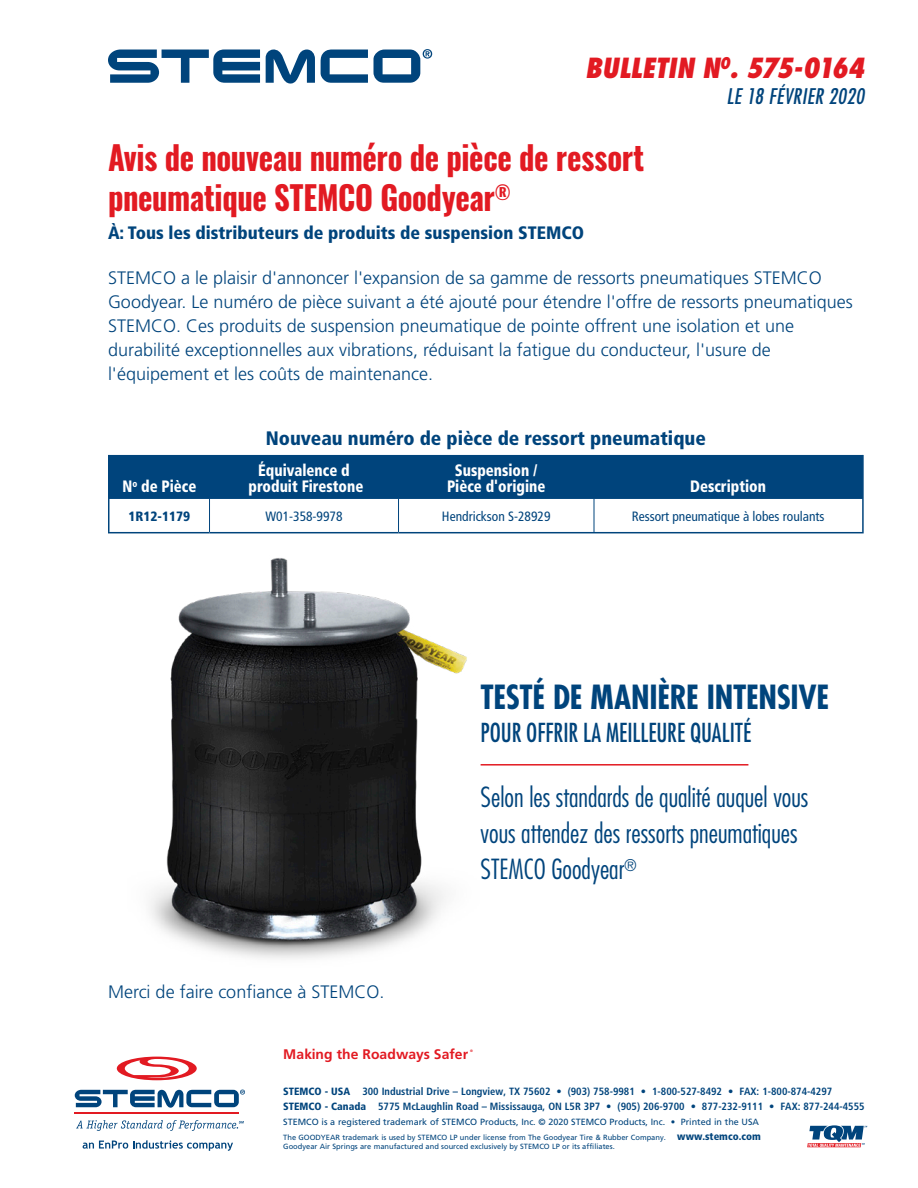
<style>
.page{position:relative;width:918px;height:1188px;background:#fff}
.page>*{position:absolute;margin:0;border:0;box-sizing:border-box;transform-origin:0 0}
.t1{font:700 33px/39.6px "Oswald";letter-spacing:-.015em;color:#e21a22;scale:.93 1}
.Body_Text{font:700 condensed 32.4px "Futura Std";letter-spacing:-.01em;color:#00447c}
.Body_Text-2{font:300 condensed 27px/36px "Futura Std";color:#00447c}
.t2{font:italic 800 condensed 27px "Futura Std";letter-spacing:-.015em;color:#e21a22}
.Body_Text-3{font:condensed 25.5px "Futura Std";letter-spacing:.005em;color:#00447c;scale:.92 1}
.t3{font:italic condensed 21px "Futura Std";letter-spacing:.02em;color:#00447c}
.Data{font:900 condensed 19.5px "Frutiger LT Std";color:#00447c}
.Body_Text-4{font:300 18px/24px "Frutiger LT Std";color:#00447c}
.t4{font:900 condensed 18px "Frutiger LT Std";color:#00447c}
.Table_Body{font:900 condensed 16.5px/16.5px "Frutiger LT Std";color:#fff;text-align:center;scale:.9 1}
.t5{font:700 13.95px "Frutiger LT Std";letter-spacing:.005em;color:#e21a22}
.Table_Body-2{font:condensed 13.5px "Frutiger LT Std";color:#00447c}
.Table_Body-3{font:900 condensed 13.5px "Frutiger LT Std";color:#00447c}
.t6{font:700 condensed 10.5px/15px "Frutiger LT Std";color:#00447c}
.t7{font:9px "Frutiger LT Std";color:#00447c}
.t8{font:7.5px/9px "Frutiger LT Std";color:#00447c}
.t9{font:700 3.45px "Frutiger LT Std";color:#e21a22}
.s1{font-weight:900}
.s2{font-weight:900;font-stretch:condensed;font-size:10.5px}
</style>
<div class="page">
<svg style="left:108px;top:49px;width:324px;height:35px"></svg>
<svg style="left:807px;top:1125px;width:60px;height:22px"></svg>
<svg style="left:117px;top:1057px;width:80px;height:23px"></svg>
<hr style="left:75px;top:1112px;width:164px;height:2px;background:#e21a22">
<svg style="left:76px;top:1120px;width:168px;height:11px"></svg>
<svg style="left:75px;top:1090px;width:170px;height:18px"></svg>
<svg style="left:83px;top:1140px;width:150px;height:11px"></svg>
<div style="left:110px;top:455px;width:752px;height:44px;background:#00447c"></div>
<hr style="left:209px;top:499px;width:1px;height:33px;background:#00447c">
<hr style="left:398px;top:499px;width:1px;height:33px;background:#00447c">
<hr style="left:594px;top:499px;width:1px;height:33px;background:#00447c">
<hr style="left:108px;top:455px;width:2px;height:44px;background:#00447c">
<hr style="left:108px;top:499px;width:2px;height:33px;background:#00447c">
<hr style="left:108px;top:532px;width:102px;height:1px;background:#00447c">
<hr style="left:210px;top:532px;width:189px;height:1px;background:#00447c">
<hr style="left:399px;top:532px;width:195px;height:1px;background:#00447c">
<hr style="left:594px;top:532px;width:270px;height:1px;background:#00447c">
<hr style="left:862px;top:455px;width:2px;height:44px;background:#00447c">
<hr style="left:862px;top:499px;width:2px;height:33px;background:#00447c">
<img style="left:150px;top:558px;width:317px;height:401px">
<hr style="left:481px;top:764px;width:267px;height:2px;background:#e21a22">
<p class="t2" style="left:585px;top:51px;width:280px">BULLETIN N<sup>O</sup>. 575-0164</p>
<p class="t3" style="left:727px;top:84px;width:139px">LE 18 FÉVRIER 2020</p>
<p class="t1" style="left:108px;top:139px;width:578px">Avis de nouveau numéro de pièce de ressort pneumatique STEMCO Goodyear<sup>®</sup></p>
<p class="t4" style="left:108px;top:222px;width:478px">À: Tous les distributeurs de produits de suspension STEMCO</p>
<p class="Body_Text-4" style="left:108px;top:266px;width:746px">STEMCO a le plaisir d'annoncer l'expansion de sa gamme de ressorts pneumatiques STEMCO Goodyear. Le numéro de pièce suivant a été ajouté pour étendre l'offre de ressorts pneumatiques STEMCO. Ces produits de suspension pneumatique de pointe offrent une isolation et une durabilité exceptionnelles aux vibrations, réduisant la fatigue du conducteur, l'usure de l'équipement et les coûts de maintenance.</p>
<p class="Table_Body" style="left:122px;top:478px;width:84px">N<sup>o</sup> de Pièce</p>
<p class="Data" style="left:266px;top:427px;width:442px">Nouveau numéro de pièce de ressort pneumatique</p>
<p class="Table_Body" style="left:249px;top:462px;width:129px">Équivalence d produit Firestone</p>
<p class="Table_Body" style="left:447px;top:462px;width:111px">Suspension /<br>Pièce d'origine</p>
<p class="Table_Body" style="left:690px;top:478px;width:86px">Description</p>
<p class="Table_Body-3" style="left:129px;top:508px;width:63px">1R12-1179</p>
<p class="Table_Body-2" style="left:265px;top:508px;width:79px">W01-358-9978</p>
<p class="Table_Body-2" style="left:442px;top:508px;width:110px">Hendrickson S-28929</p>
<p class="Table_Body-2" style="left:632px;top:508px;width:194px">Ressort pneumatique à lobes roulants</p>
<p class="Body_Text" style="left:481px;top:677px;width:350px">TESTÉ DE MANIÈRE INTENSIVE</p>
<p class="Body_Text-3" style="left:481px;top:717px;width:296px">POUR OFFRIR LA MEILLEURE QUALITÉ</p>
<p class="Body_Text-4" style="left:108px;top:980px;width:278px">Merci de faire confiance à STEMCO.</p>
<p class="Body_Text-2" style="left:481px;top:779px;width:329px">Selon les standards de qualité auquel vous vous attendez des ressorts pneumatiques<br>STEMCO Goodyear<sup>®</sup></p>
<p class="t5" style="left:283px;top:1046px;width:186px">Making the Roadways Safer</p>
<p class="t9" style="left:470px;top:1049px;width:4px">®</p>
<p class="t6" style="left:283px;top:1084px;width:583px"><span class="s1">STEMCO - USA</span> 300 Industrial Drive – Longview, TX 75602 • (903) 758-9981 • 1-800-527-8492 • FAX: 1-800-874-4297<br><span class="s1">STEMCO - Canada</span> 5775 McLaughlin Road – Mississauga, ON L5R 3P7 • (905) 206-9700 • 877-232-9111 • FAX: 877-244-4555</p>
<p class="t7" style="left:283px;top:1116px;width:477px">STEMCO is a registered trademark of STEMCO Products, Inc. © 2020 STEMCO Products, Inc. • Printed in the USA</p>
<p class="t8" style="left:283px;top:1133px;width:479px">The GOODYEAR trademark is used by STEMCO LP under license from The Goodyear Tire &amp; Rubber Company. <span class="s2">www.stemco.com<br></span>Goodyear Air Springs are manufactured and sourced exclusively by STEMCO LP or its affiliates.</p>
</div>
